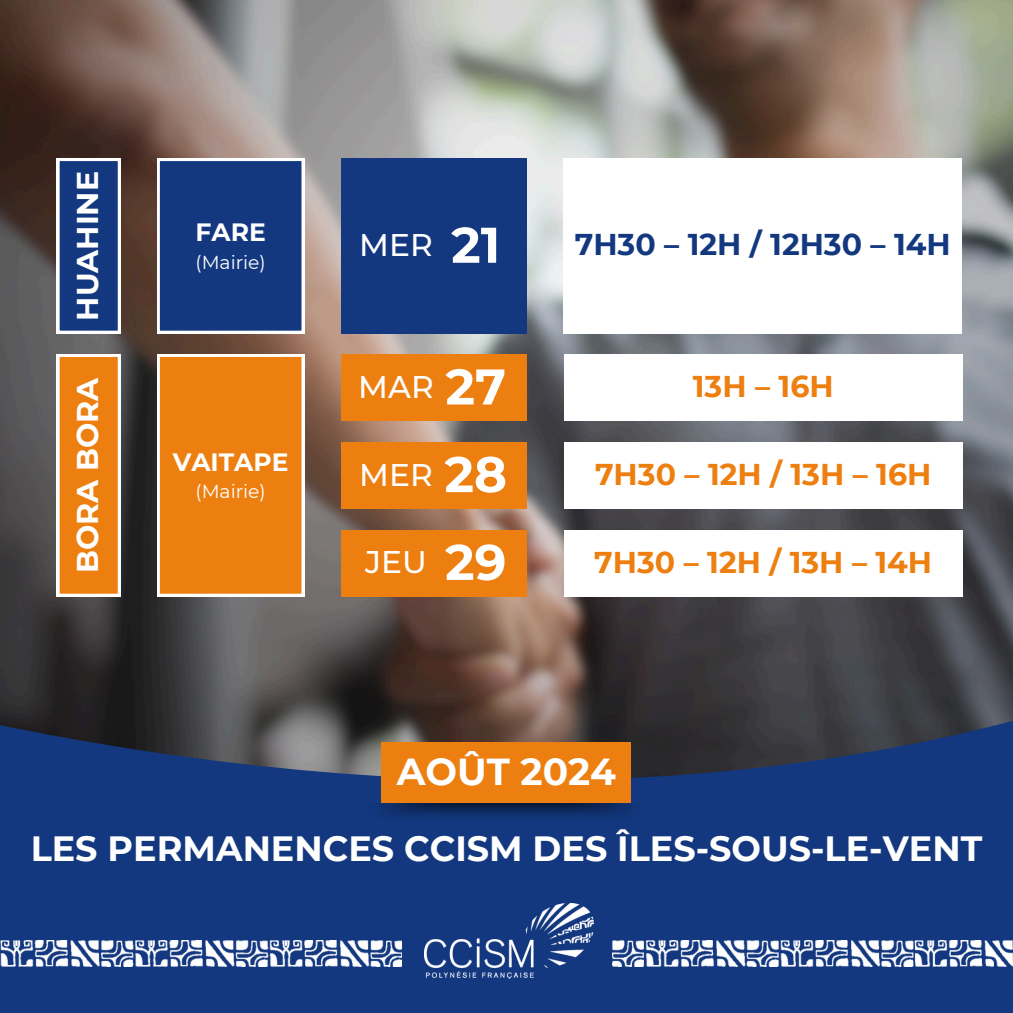
<style>
.page{position:relative;width:1013px;height:1013px;background:#fff}
.page>*{position:absolute;margin:0;border:0;box-sizing:border-box;transform-origin:0 0}
.t1{font:700 50px "Montserrat";color:#fff}
.t2{font:700 37.5px "Montserrat";color:#fff}
.t3{font:700 35px "Montserrat";color:#fff}
.t4{font:500 31.25px "Montserrat";color:#fff}
.t5{font:700 30px "Montserrat";color:#ed7f10}
.t6{font:700 30px "Montserrat";color:#13387f}
.t7{font:700 30px "Montserrat";color:#fff}
.t8{font:700 25px "Montserrat";color:#fff}
.t9{font:18.75px "Montserrat";color:#fff}
</style>
<div class="page">
<img style="left:0;top:0;width:1012px;height:580px">
<div style="left:564px;top:442px;width:398px;height:66px;background:#fff"></div>
<div style="left:564px;top:354px;width:398px;height:67px;background:#fff"></div>
<div style="left:564px;top:529px;width:398px;height:67px;background:#fff"></div>
<div style="left:341px;top:529px;width:186px;height:67px;background:#ed7f10"></div>
<div style="left:341px;top:442px;width:186px;height:66px;background:#ed7f10"></div>
<div style="left:341px;top:354px;width:186px;height:67px;background:#ed7f10"></div>
<svg style="left:0;top:580px;width:1012px;height:432px;background:#304167"></svg>
<img style="left:425px;top:903px;width:168px;height:75px">
<img style="left:0;top:940px;width:401px;height:26px">
<img style="left:612px;top:940px;width:400px;height:26px">
<svg style="left:57px;top:354px;width:64px;height:242px;background:#ee8d2a"></svg>
<svg style="left:57px;top:158px;width:64px;height:175px;background:#2e4f8e"></svg>
<img style="left:365px;top:803px;width:283px;height:18px">
<div style="left:382px;top:742px;width:249px;height:61px;background:#ed7f10"></div>
<div style="left:563px;top:158px;width:399px;height:175px;background:#fff"></div>
<div style="left:341px;top:158px;width:185px;height:175px;background:#13387f"></div>
<div style="left:157px;top:354px;width:147px;height:242px;background:#ed7f10"></div>
<svg style="left:157px;top:158px;width:147px;height:175px;background:#214486"></svg>
<p class="t7" style="left:69px;top:320px;width:151px;rotate:-90deg">HUAHINE</p>
<h2 class="t7" style="left:69px;top:573px;width:197px;rotate:-90deg">BORA BORA</h2>
<h1 class="t8" style="left:195px;top:217px;width:72px">FARE</h1>
<p class="t9" style="left:195px;top:250px;width:72px">(Mairie)</p>
<h1 class="t8" style="left:173px;top:447px;width:117px">VAITAPE</h1>
<p class="t9" style="left:195px;top:480px;width:72px">(Mairie)</p>
<h2 class="t4" style="left:359px;top:226px;width:75px">MER</h2>
<p class="t1" style="left:451px;top:214px;width:51px">21</p>
<h2 class="t6" style="left:574px;top:226px;width:377px">7H30 – 12H / 12H30 – 14H</h2>
<p class="t4" style="left:358px;top:367px;width:77px">MAR</p>
<h2 class="t1" style="left:445px;top:356px;width:62px">27</h2>
<p class="t4" style="left:359px;top:455px;width:75px">MER</p>
<h2 class="t1" style="left:444px;top:443px;width:64px">28</h2>
<h2 class="t5" style="left:692px;top:368px;width:142px">13H – 16H</h2>
<h2 class="t5" style="left:595px;top:456px;width:338px">7H30 – 12H / 13H – 16H</h2>
<p class="t4" style="left:365px;top:543px;width:63px">JEU</p>
<p class="t1" style="left:445px;top:531px;width:63px">29</p>
<p class="t5" style="left:594px;top:543px;width:339px">7H30 – 12H / 13H – 14H</p>
<h2 class="t2" style="left:397px;top:748px;width:221px">AOÛT 2024</h2>
<p class="t3" style="left:31px;top:826px;width:953px">LES PERMANENCES CCISM DES ÎLES-SOUS-LE-VENT</p>
</div>
